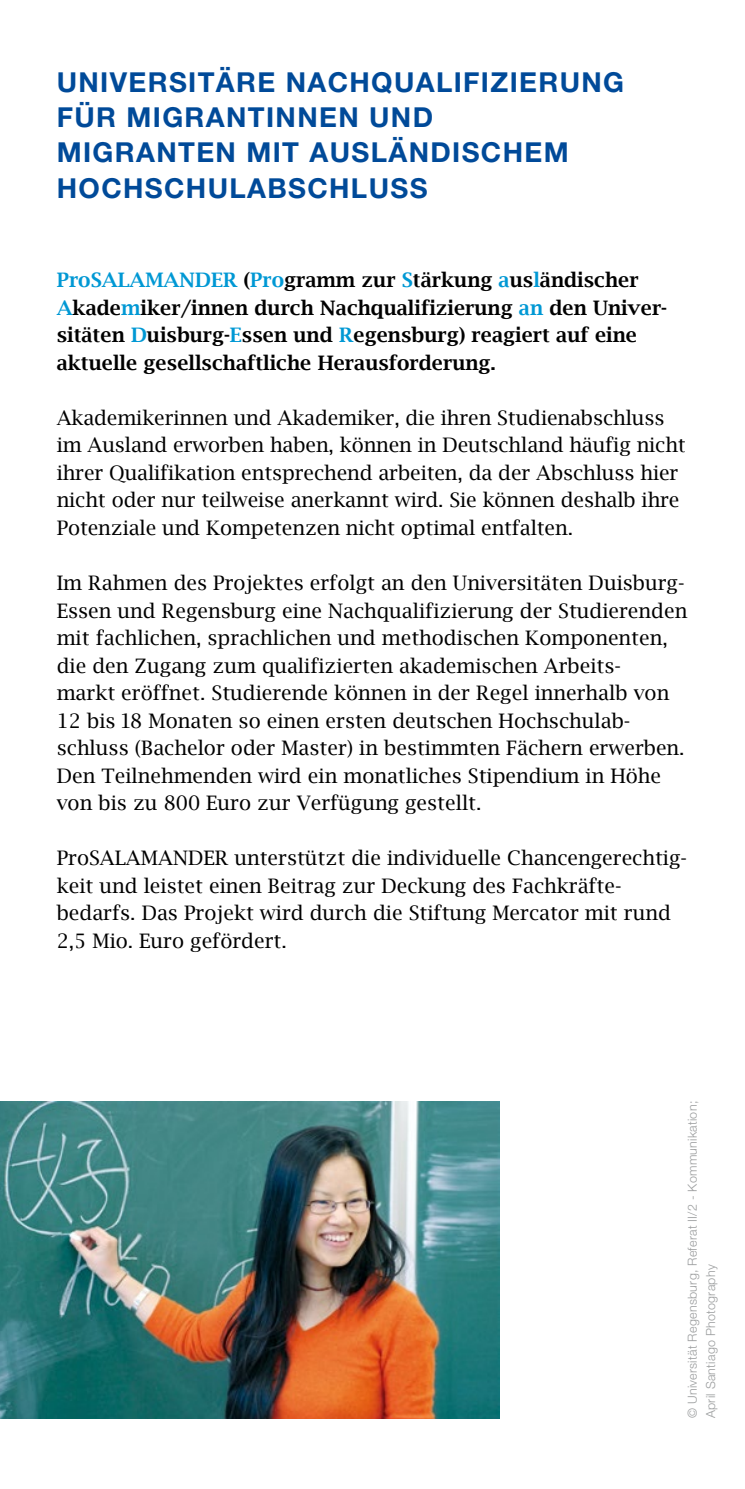
<style>
.page{position:relative;width:745px;height:1489px;background:#fff}
.page>*{position:absolute;margin:0;border:0;box-sizing:border-box;transform-origin:0 0}
.t1{font:700 27.5px/35px "Helvetica Neue";letter-spacing:.05em;color:#004a99}
.t2{font:20px/27.5px "Lucida Bright";color:#000}
.t3{font:600 20px/27.5px "Lucida Bright";color:#000}
.t4{font:300 12.5px/18.2px "Helvetica Neue";letter-spacing:.02em;color:#9c9e9f}
.s1{color:#0098d4}
</style>
<div class="page">
<img style="left:0;top:1101px;width:499px;height:316px">
<h1 class="t1" style="left:57px;top:64px;width:568px">UN IVERSITÄRE NACHQUALIFIZIERUNG<br>FÜR MIGRANTINNEN</h1>
<h1 class="t1" style="left:57px;top:99px;width:489px;text-indent:312px">UND<br>MIGRANTEN MIT AUSLÄNDISCHEM<br>HOCHSCHULABSCHLUSS</h1>
<p class="t3" style="left:57px;top:266px;width:611px"><span class="s1">ProSALAMANDER</span> (<span class="s1">Pro</span>gramm zur <span class="s1">S</span>tärkung <span class="s1">a</span>us<span class="s1">l</span>ändischer <span class="s1">A</span>kade<span class="s1">m</span>iker/innen durch Nachqualifizierung <span class="s1">an</span> den Univer&shy;sitäten <span class="s1">D</span>uisburg-<span class="s1">E</span>ssen und <span class="s1">R</span>egensburg) reagiert auf eine aktuelle gesellschaftliche Herausforderung.</p>
<p class="t2" style="left:57px;top:404px;width:630px">Akademikerinnen und Akademiker, die ihren Studienabschluss im Ausland erworben haben, können in Deutschland häufig nicht ihrer Qualifikation entsprechend arbeiten, da der Abschluss hier nicht oder nur teilweise anerkannt wird. Sie können deshalb ihre Potenziale und Kompetenzen nicht optimal entfalten.</p>
<p class="t2" style="left:57px;top:569px;width:631px">Im Rahmen des Projektes erfolgt an den Universitäten Duisburg-Essen und Regensburg eine Nachqualifizierung der Studierenden mit fachlichen, sprachlichen und methodischen Komponenten, die den Zugang zum qualifizierten akademischen Arbeits-<br>markt eröffnet. Studierende können in der Regel innerhalb von 12 bis 18 Monaten so einen ersten deutschen Hochschulab&shy;schluss (Bachelor oder Master) in bestimmten Fächern erwerben.<br>Den Teilnehmenden wird ein monatliches Stipendium in Höhe von bis zu 800 Euro zur Verfügung gestellt.</p>
<p class="t2" style="left:57px;top:844px;width:631px">ProSALAMANDER unterstützt die individuelle Chancengerechtig&shy;keit und leistet einen Beitrag zur Deckung des Fachkräfte&shy;bedarfs. Das Projekt wird durch die Stiftung Mercator mit rund 2,5 Mio. Euro gefördert.</p>
<p class="t4" style="left:682px;top:1417px;width:319px;rotate:-90deg">© Universität Regensburg, Referat II/2 - Kommunikation;<br>April Santiago Photography</p>
</div>
